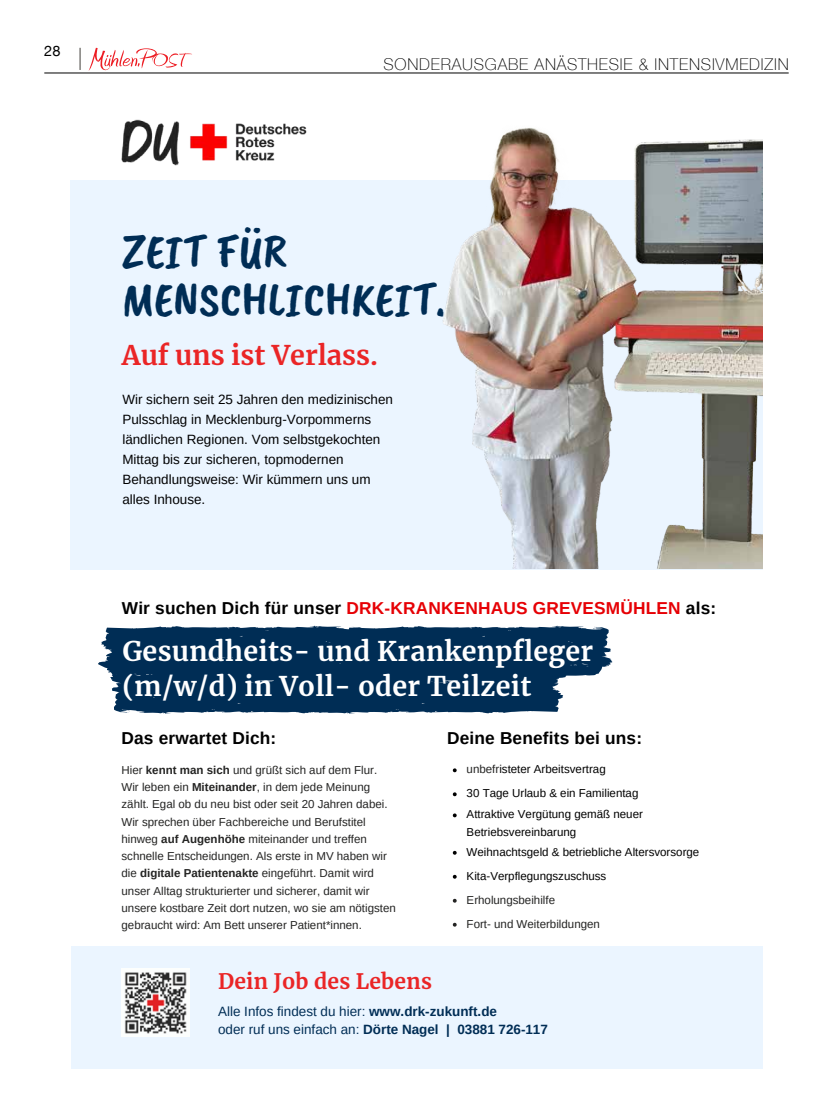
<style>
.page{position:relative;width:833px;height:1117px;background:#fff}
.page>*{position:absolute;margin:0;border:0;box-sizing:border-box;transform-origin:0 0}
.t1{font:47.88px/47.4px "Caveat Brush";color:#002d55}
.t2{font:700 26.88px/34.5px "Merriweather";letter-spacing:.01em;color:#fff}
.t3{font:700 26.88px "Merriweather";color:#ea2526}
.t4{font:700 21.12px "Merriweather";letter-spacing:.01em;color:#ea2526}
.t5{font:700 17.25px "Arimo";letter-spacing:.01em;color:#e60005}
.t6{font:700 17.25px "Arimo";letter-spacing:.01em;color:#000}
.t7{font:100 16.25px "Helvetica Neue";letter-spacing:.05em;color:#000}
.t8{font:14.62px "Helvetica Neue";color:#000}
.t9{font:13.38px/20.1px "Arimo";color:#000}
.t10{font:13.38px/17.9px "Arimo";color:#002d55}
.t11{font:11.5px/17.2px "Arimo";color:#242423}
.t12{font:11.5px/24px "Arimo";color:#000}
.s1{color:#000}
.s2{font-weight:700}
.s3{color:#242423}
</style>
<div class="page">
<svg style="left:89px;top:48px;width:103px;height:23px"></svg>
<hr style="left:44px;top:73px;width:744px;height:1px;background:#000">
<svg style="left:80px;top:48px;width:1px;height:22px"></svg>
<div style="left:71px;top:180px;width:692px;height:389px;background:#ebf5ff"></div>
<div style="left:71px;top:946px;width:691px;height:122px;background:#ebf5ff"></div>
<img style="left:121px;top:119px;width:186px;height:47px">
<svg style="left:98px;top:625px;width:514px;height:88px;background:#1c4467"></svg>
<img style="left:442px;top:128px;width:321px;height:440px">
<img style="left:121px;top:968px;width:68px;height:67px">
<svg style="left:453px;top:768px;width:3px;height:4px"></svg>
<svg style="left:453px;top:792px;width:3px;height:4px"></svg>
<svg style="left:453px;top:813px;width:3px;height:4px"></svg>
<p class="t8" style="left:44px;top:40px;width:18px">28</p>
<h3 class="t7" style="left:383px;top:52px;width:406px">SONDERAUSGABE ANÄSTHESIE &amp; INTENSIVMEDIZIN</h3>
<h1 class="t1" style="left:122px;top:229px;width:325px">ZEIT FÜR<br>MENSCHLICHKEIT.</h1>
<h2 class="t3" style="left:122px;top:336px;width:257px">Auf uns ist Verlass.</h2>
<p class="t9" style="left:122px;top:389px;width:272px">Wir sichern seit 25 Jahren den medizinischen Pulsschlag in Mecklenburg-Vorpommerns ländlichen Regionen. Vom selbstgekochten Mittag bis zur sicheren, topmodernen Behandlungsweise: Wir kümmern uns um alles Inhouse.</p>
<h3 class="t5" style="left:122px;top:596px;width:596px"><span class="s1">Wir suchen Dich für unser</span> DRK-KRANKENHAUS GREVESMÜHLEN <span class="s1">als:</span></h3>
<h2 class="t2" style="left:122px;top:633px;width:472px">Gesundheits- und Krankenpfleger (m/w/d) in Voll- oder Teilzeit</h2>
<h3 class="t6" style="left:121px;top:726px;width:156px">Das erwartet Dich:</h3>
<h3 class="t6" style="left:447px;top:726px;width:197px">Deine Benefits bei uns:</h3>
<p class="t11" style="left:121px;top:761px;width:276px">Hier <span class="s2">kennt man sich</span> und grüßt sich auf dem Flur.<br>Wir leben ein <span class="s2">Miteinander</span>, in dem jede Meinung zählt. Egal ob du neu bist oder seit 20 Jahren dabei.<br>Wir sprechen über Fachbereiche und Berufstitel hinweg <span class="s2">auf Augenhöhe</span> miteinander und treffen schnelle Entscheidungen. Als erste in MV haben wir die <span class="s2">digitale Patientenakte</span> eingeführt. Damit wird unser Alltag strukturierter und sicherer, damit wir unsere kostbare Zeit dort nutzen, wo sie am nötigsten gebraucht wird: Am Bett unserer Patient*innen.</p>
<p class="t12" style="left:466px;top:757px;width:173px"><span class="s3">unbefr</span>isteter Arbeitsvertrag<br>30 Tage Urlaub &amp; ein Familientag</p>
<p class="t12" style="left:466px;top:805px;width:178px;line-height:17.2px">Attraktive Vergütung gemäß neuer<br>Betriebsvereinbarung</p>
<p class="t12" style="left:466px;top:839px;width:234px">Weihnachtsgeld &amp; betriebliche Altersvorsorge<br>Kita-Verpflegungszuschuss</p>
<p class="t11" style="left:466px;top:887px;width:135px;line-height:24px">Erholungsbeihilfe<br>Fort- und Weiterbildungen</p>
<h3 class="t4" style="left:218px;top:965px;width:215px">Dein Job des Lebens</h3>
<p class="t10" style="left:218px;top:1001px;width:331px">Alle Infos findest du hier: <span class="s2">www.drk-zukunft.de<br></span>oder ruf uns einfach an: <span class="s2">Dörte Nagel | 03881 726-117</span></p>
</div>
